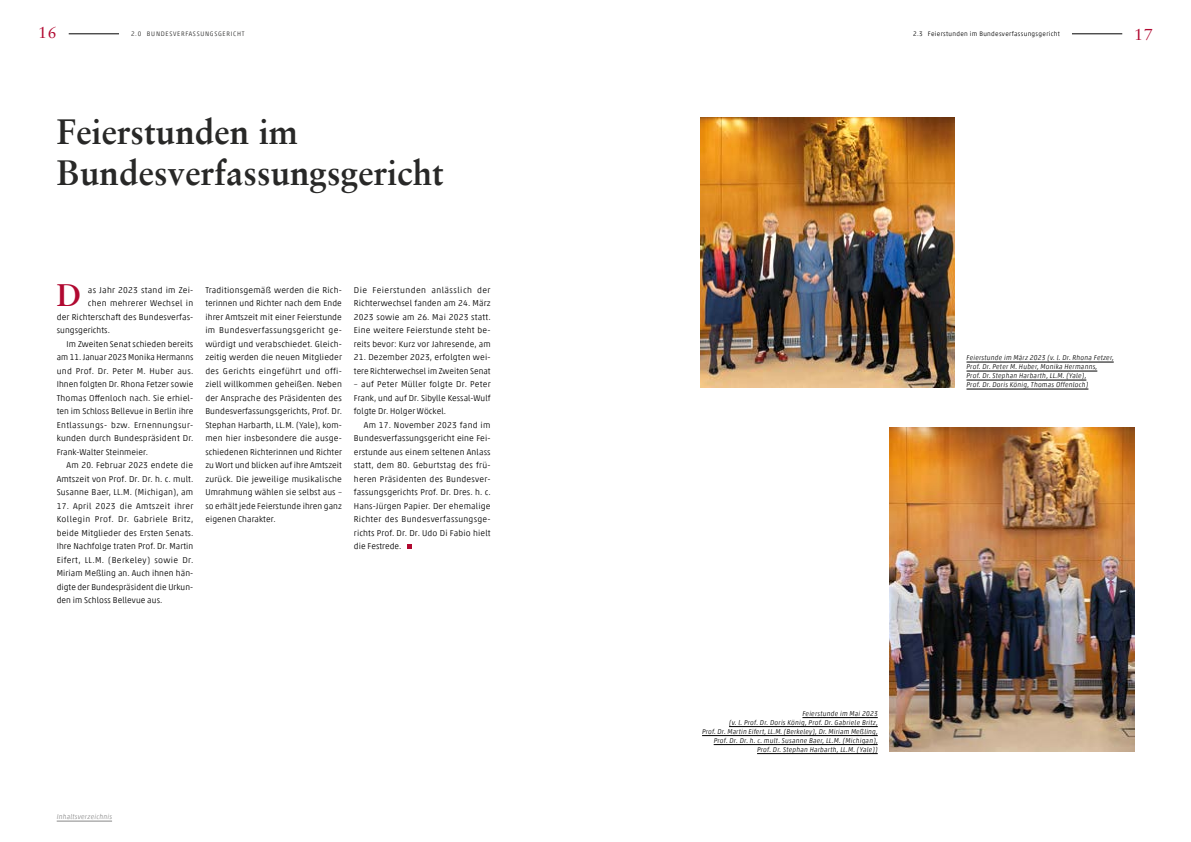
<style>
.page{position:relative;width:1191px;height:842px;background:#fff}
.page>*{position:absolute;margin:0;border:0;box-sizing:border-box;transform-origin:0 0}
.Headline_groß{font:700 35px/40.5px "Sabon LT Pro";color:#282827}
.t1{font:700 31px "Sabon LT Pro";color:#b10931}
.t2{font:16px "Sabon LT Std";color:#b10931}
.Fließtext{font:300 8.5px/13.5px "Akko Pro";letter-spacing:.01em;color:#000;text-align:justify}
.Fließtext-2{font:300 8.5px "Akko Pro";letter-spacing:.03em;color:#000}
.Bildunterschrift{font:italic 300 7px/9px "Akko Pro";letter-spacing:.03em;color:#000;text-align:right}
.t3{font:italic 300 7px "Akko Pro";letter-spacing:.03em;color:#878787}
.t4{font:300 6.5px "Akko Pro";letter-spacing:.05em;color:#000}
.t5{font:300 6.5px "Akko Pro";letter-spacing:.11em;color:#282827}
</style>
<div class="page">
<hr style="left:69px;top:34px;width:50px;height:1px;background:#000">
<hr style="left:1072px;top:34px;width:50px;height:1px;background:#000">
<hr style="left:57px;top:821px;width:55px;height:1px;background:#878787">
<img style="left:889px;top:428px;width:245px;height:324px">
<hr style="left:802px;top:717px;width:75px;height:1px;background:#000">
<hr style="left:729px;top:726px;width:148px;height:1px;background:#000">
<hr style="left:702px;top:735px;width:175px;height:1px;background:#000">
<hr style="left:713px;top:744px;width:164px;height:1px;background:#000">
<hr style="left:757px;top:753px;width:120px;height:1px;background:#000">
<hr style="left:966px;top:362px;width:147px;height:1px;background:#000">
<hr style="left:966px;top:371px;width:131px;height:1px;background:#000">
<hr style="left:966px;top:380px;width:120px;height:1px;background:#000">
<hr style="left:966px;top:389px;width:122px;height:1px;background:#000">
<svg style="left:407px;top:544px;width:4px;height:5px"></svg>
<img style="left:700px;top:117px;width:254px;height:270px">
<h3 class="t2" style="left:38px;top:23px;width:20px">16</h3>
<h3 class="t2" style="left:1134px;top:25px;width:20px">17</h3>
<p class="t5" style="left:131px;top:30px;width:115px">2.0 BUNDESVERFASSUNGSGERICHT</p>
<p class="t4" style="left:913px;top:30px;width:148px">2.3 Feierstunden im Bundesverfassungsgericht</p>
<p class="Headline_groß" style="left:57px;top:111px;width:388px">Feierstunden im<br>Bundesverfassungsgericht</p>
<p class="t1" style="left:57px;top:275px;width:26px">D</p>
<p class="Fließtext" style="left:205px;top:283px;width:138px">Traditionsgemäß werden die Rich&shy;terinnen und Richter nach dem Ende ihrer Amtszeit mit einer Feierstunde im Bundesverfassungsgericht ge&shy;würdigt und verabschiedet. Gleich&shy;zeitig werden die neuen Mitglieder des Gerichts eingeführt und offi&shy;ziell willkommen geheißen. Neben der Ansprache des Präsidenten des Bundesverfassungsgerichts, Prof. Dr.<br>Stephan Harbarth, LL.M. (Yale), kom&shy;men hier insbesondere die ausge&shy;schiedenen Richterinnen und Richter zu Wort und blicken auf ihre Amtszeit zurück. Die jeweilige musikalische Umrahmung wählen sie selbst aus – so erhält jede Feierstunde ihren ganz eigenen Charakter.</p>
<p class="Fließtext" style="left:88px;top:283px;width:107px">as Jahr 2023 stand im Zei-</p>
<p class="Fließtext-2" style="left:88px;top:298px;width:107px">chen mehrerer Wechsel in</p>
<p class="Fließtext" style="left:57px;top:310px;width:138px">der Richterschaft des Bundesverfas-</p>
<p class="Fließtext" style="left:57px;top:323px;width:55px">sungsgerichts.</p>
<p class="Fließtext" style="left:57px;top:337px;width:138px;text-indent:10px">Im Zweiten Senat schieden bereits am 11. Januar 2023 Monika Hermanns und Prof. Dr. Peter M. Huber aus.<br>Ihnen folgten Dr. Rhona Fetzer sowie Thomas Offenloch nach. Sie erhiel&shy;ten im Schloss Bellevue in Berlin ihre Entlassungs- bzw. Ernennungsur&shy;kunden durch Bundespräsident Dr.<br>Frank-Walter Steinmeier.</p>
<p class="Fließtext" style="left:57px;top:458px;width:138px;text-indent:10px">Am 20. Februar 2023 endete die Amtszeit von Prof. Dr. Dr. h. c. mult.<br>Susanne Baer, LL.M. (Michigan), am</p>
<p class="Fließtext" style="left:57px;top:499px;width:138px">17. April 2023 die Amtszeit ihrer Kollegin Prof. Dr. Gabriele Britz, beide Mitglieder des Ersten Senats.<br>Ihre Nachfolge traten Prof. Dr. Martin Eifert, LL.M. (Berkeley) sowie Dr.<br>Miriam Meßling an. Auch ihnen hän&shy;digte der Bundespräsident die Urkun&shy;den im Schloss Bellevue aus.</p>
<p class="Fließtext" style="left:354px;top:283px;width:138px">Die Feierstunden anlässlich der Richterwechsel fanden am 24. März 2023 sowie am 26. Mai 2023 statt.<br>Eine weitere Feierstunde steht be&shy;reits bevor: Kurz vor Jahresende, am</p>
<p class="Fließtext" style="left:354px;top:350px;width:138px">21. Dezember 2023, erfolgten wei&shy;tere Richterwechsel im Zweiten Senat</p>
<p class="Fließtext" style="left:354px;top:377px;width:138px">– auf Peter Müller folgte Dr. Peter Frank, und auf Dr. Sibylle Kessal-Wulf folgte Dr. Holger Wöckel.</p>
<p class="Fließtext" style="left:354px;top:418px;width:138px;text-indent:10px">Am 17. November 2023 fand im Bundesverfassungsgericht eine Fei&shy;erstunde aus einem seltenen Anlass statt, dem 80. Geburtstag des frü&shy;heren Präsidenten des Bundesver&shy;fassungsgerichts Prof. Dr. Dres. h. c.<br>Hans-Jürgen Papier. Der ehemalige Richter des Bundesverfassungsge&shy;richts Prof. Dr. Dr. Udo Di Fabio hielt die Festrede.</p>
<p class="t3" style="left:57px;top:812px;width:57px">Inhaltsverzeichnis</p>
<p class="Bildunterschrift" style="left:966px;top:353px;width:149px">Feierstunde im März 2023 (v. l. Dr. Rhona Fetzer,</p>
<p class="Bildunterschrift" style="left:966px;top:362px;width:132px">Prof. Dr. Peter M. Huber, Monika Hermanns,</p>
<p class="Bildunterschrift" style="left:966px;top:371px;width:121px">Prof. Dr. Stephan Harbarth, LL.M. (Yale),</p>
<p class="Bildunterschrift" style="left:966px;top:380px;width:123px">Prof. Dr. Doris König, Thomas Offenloch)</p>
<p class="Bildunterschrift" style="left:802px;top:708px;width:77px">Feierstunde im Mai 2023</p>
<p class="Bildunterschrift" style="left:702px;top:717px;width:177px">(v. l. Prof. Dr. Doris König, Prof. Dr. Gabriele Britz,<br>Prof. Dr. Martin Eifert, LL.M. (Berkeley), Dr. Miriam Meßling,</p>
<p class="Bildunterschrift" style="left:713px;top:735px;width:166px">Prof. Dr. Dr. h. c. mult. Susanne Baer, LL.M. (Michigan),</p>
<p class="Bildunterschrift" style="left:757px;top:744px;width:122px">Prof. Dr. Stephan Harbarth, LL.M. (Yale))</p>
</div>
